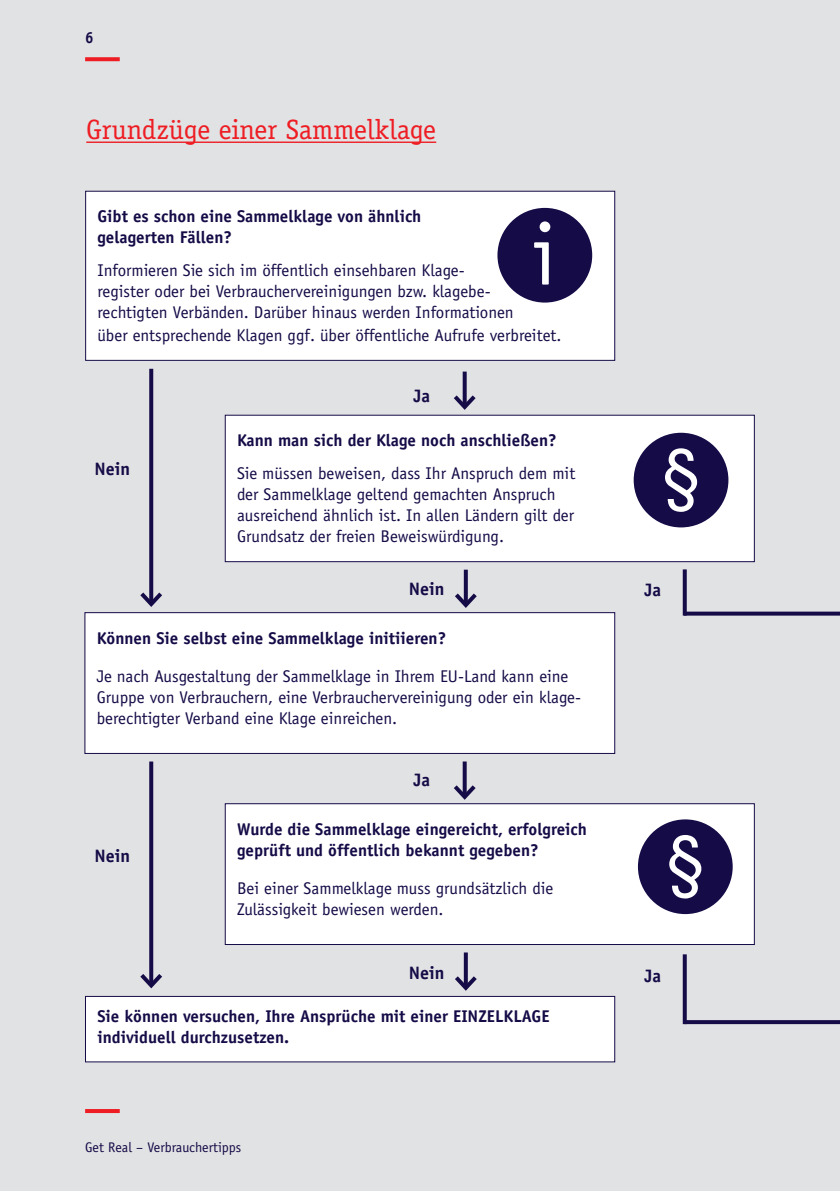
<style>
.page{position:relative;width:840px;height:1191px;background:#fff}
.page>*{position:absolute;margin:0;border:0;box-sizing:border-box;transform-origin:0 0}
.t1{font:88px "Officina Sans";color:#fff}
.t2{font:28px "Officina Serif";color:#ee1d23}
.t3{font:700 18px "Officina Sans";color:#150b47}
.t4{font:17px/21.2px "Officina Sans";color:#150b47}
.t5{font:700 17px/21.2px "Officina Sans";color:#150b47}
.t6{font:700 16px "Officina Sans";color:#150b47;scale:.95 1}
.t7{font:14px "Officina Sans";color:#150b47}
</style>
<div class="page">
<div style="left:0;top:0;width:839px;height:1191px;background:#e1e2e4"></div>
<hr style="left:86px;top:141px;width:350px;height:2px;background:#ee1d23">
<svg style="left:462px;top:371px;width:4px;height:20px"></svg>
<svg style="left:453px;top:391px;width:23px;height:19px"></svg>
<div style="left:86px;top:191px;width:528px;height:169px;background:#fff"></div>
<div style="left:85px;top:191px;width:530px;height:170px;border:1px solid #150b47"></div>
<div style="left:225px;top:415px;width:529px;height:146px;background:#fff"></div>
<div style="left:225px;top:415px;width:529px;height:147px;border:1px solid #150b47"></div>
<div style="left:85px;top:612px;width:529px;height:141px;background:#fff"></div>
<div style="left:84px;top:612px;width:531px;height:142px;border:1px solid #150b47"></div>
<div style="left:225px;top:803px;width:529px;height:141px;background:#fff"></div>
<div style="left:225px;top:803px;width:529px;height:142px;border:1px solid #150b47"></div>
<div style="left:85px;top:996px;width:529px;height:66px;background:#fff"></div>
<div style="left:85px;top:996px;width:530px;height:66px;border:1px solid #150b47"></div>
<div style="left:633px;top:433px;width:95px;height:94px;background:#150b47;border-radius:50%"></div>
<svg style="left:665px;top:448px;width:31px;height:64px"></svg>
<div style="left:637px;top:819px;width:95px;height:95px;background:#150b47;border-radius:50%"></div>
<svg style="left:669px;top:835px;width:32px;height:63px"></svg>
<div style="left:497px;top:208px;width:95px;height:94px;background:#150b47;border-radius:50%"></div>
<svg style="left:463px;top:569px;width:4px;height:20px"></svg>
<svg style="left:455px;top:589px;width:22px;height:19px"></svg>
<svg style="left:686px;top:1020px;width:153px;height:4px"></svg>
<svg style="left:682px;top:569px;width:4px;height:46px"></svg>
<svg style="left:149px;top:369px;width:4px;height:219px"></svg>
<svg style="left:140px;top:588px;width:22px;height:19px"></svg>
<svg style="left:149px;top:761px;width:4px;height:208px"></svg>
<svg style="left:140px;top:969px;width:22px;height:20px"></svg>
<svg style="left:462px;top:761px;width:4px;height:20px"></svg>
<svg style="left:454px;top:781px;width:22px;height:19px"></svg>
<svg style="left:463px;top:952px;width:4px;height:20px"></svg>
<svg style="left:455px;top:972px;width:22px;height:19px"></svg>
<svg style="left:683px;top:611px;width:156px;height:4px"></svg>
<svg style="left:682px;top:954px;width:4px;height:70px"></svg>
<svg style="left:85px;top:57px;width:35px;height:4px"></svg>
<hr style="left:85px;top:1109px;width:35px;height:4px;background:#ee1d23">
<p class="t6" style="left:85px;top:28px;width:10px">6</p>
<h2 class="t2" style="left:86px;top:114px;width:351px">Grundzüge einer Sammelklage</h2>
<p class="t5" style="left:97px;top:205px;width:325px">Gibt es schon eine Sammelklage von ähnlich gelagerten Fällen?</p>
<p class="t4" style="left:97px;top:259px;width:465px">Informieren Sie sich im öffentlich einsehbaren Klage-<br>register oder bei Verbrauchervereinigungen bzw. klagebe&shy;rechtigten Verbänden. Darüber hinaus werden Informationen<br>über entsprechende Klagen ggf. über öffentliche Aufrufe verbreitet.</p>
<h1 class="t1" style="left:531px;top:203px;width:26px">i</h1>
<p class="t3" style="left:94px;top:458px;width:37px">Nein</p>
<p class="t3" style="left:413px;top:384px;width:18px">Ja</p>
<p class="t5" style="left:237px;top:429px;width:321px">Kann man sich der Klage noch anschließen?</p>
<p class="t4" style="left:237px;top:462px;width:339px">Sie müssen beweisen, dass Ihr Anspruch dem mit der Sammelklage geltend gemachten Anspruch ausreichend ähnlich ist. In allen Ländern gilt der Grundsatz der freien Beweiswürdigung.</p>
<p class="t3" style="left:408px;top:577px;width:37px">Nein</p>
<p class="t3" style="left:644px;top:578px;width:18px">Ja</p>
<p class="t5" style="left:97px;top:627px;width:351px">Können Sie selbst eine Sammelklage initiieren?</p>
<p class="t4" style="left:97px;top:665px;width:484px">Je nach Ausgestaltung der Sammelklage in Ihrem EU-Land kann eine<br>Gruppe von Verbrauchern, eine Verbrauchervereinigung oder ein klage&shy;berechtigter Verband eine Klage einreichen.</p>
<p class="t3" style="left:94px;top:845px;width:37px">Nein</p>
<p class="t3" style="left:413px;top:769px;width:18px">Ja</p>
<p class="t5" style="left:237px;top:818px;width:351px">Wurde die Sammelklage eingereicht, erfolgreich geprüft und öffentlich bekannt gegeben?</p>
<p class="t4" style="left:237px;top:877px;width:317px">Bei einer Sammelklage muss grundsätzlich die<br>Zulässigkeit bewiesen werden.</p>
<p class="t3" style="left:408px;top:961px;width:37px">Nein</p>
<p class="t5" style="left:97px;top:1005px;width:399px">Sie können versuchen, Ihre Ansprüche mit einer Einzelklage individuell durchzusetzen.</p>
<p class="t7" style="left:85px;top:1139px;width:158px">Get Real – Verbrauchertipps</p>
<p class="t3" style="left:644px;top:964px;width:18px">Ja</p>
</div>
